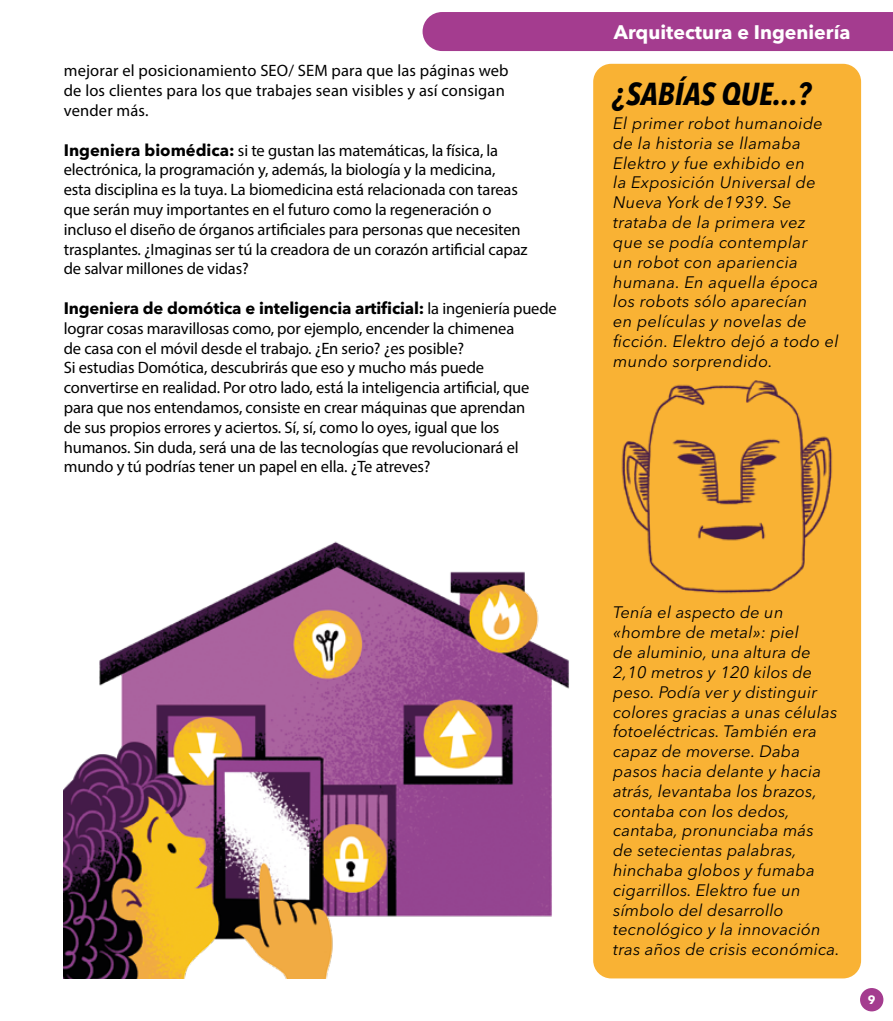
<style>
.page{position:relative;width:893px;height:1021px;background:#fff}
.page>*{position:absolute;margin:0;border:0;box-sizing:border-box;transform-origin:0 0}
.t1{font:italic 700 condensed 31.5px "Avenir Next LT Pro";color:#000}
.t2{font:700 19.5px "Avenir Next LT Pro";color:#fff}
.t3{font:16.5px/19.8px "Myriad Pro";letter-spacing:-.01em;color:#000}
.t4{font:italic 16.5px/19.8px "Avenir Next LT Pro";letter-spacing:.01em;color:#000}
.t5{font:16.5px/19.8px "Myriad Pro";letter-spacing:.01em;color:#000}
.t6{font:700 16.5px "Avenir Next LT Pro";letter-spacing:-.01em;color:#000}
.t7{font:700 12px "Avenir Next LT Pro";color:#fff}
.s1{font-family:"Avenir Next LT Pro";font-weight:700}
.s2{font-family:"Myriad Pro";font-weight:400}
</style>
<div class="page">
<div style="left:593px;top:64px;width:268px;height:914px;background:#f9b234;border-radius:18px"></div>
<img style="left:64px;top:541px;width:505px;height:437px">
<img style="left:621px;top:380px;width:212px;height:214px">
<div style="left:423px;top:12px;width:470px;height:39px;background:#a43c8f"></div>
<div style="left:860px;top:988px;width:23px;height:23px;background:#a43c8f;border-radius:50%"></div>
<p class="t5" style="left:64px;top:61px;width:446px">mejorar el posicionamiento SEO/ SEM para que las páginas web de los clientes para los que trabajes sean visibles y así consigan vender más.</p>
<p class="t3" style="left:64px;top:140px;width:465px"><span class="s1">Ingeniera biomédica:</span> si te gustan las matemáticas, la física, la electrónica, la programación y, además, la biología y la medicina,<br>esta disciplina es la tuya. La biomedicina está relacionada con tareas que serán muy importantes en el futuro como la regeneración o incluso el diseño de órganos artificiales para personas que necesiten trasplantes. ¿Imaginas ser tú la creadora de un corazón artificial capaz de salvar millones de vidas?</p>
<p class="t6" style="left:64px;top:298px;width:494px">Ingeniera de domótica e inteligencia artificial: <span class="s2">la ingeniería puede</span></p>
<p class="t3" style="left:64px;top:318px;width:467px">lograr cosas maravillosas como, por ejemplo, encender la chimenea de casa con el móvil desde el trabajo. ¿En serio? ¿es posible?<br>Si estudias Domótica, descubrirás que eso y mucho más puede convertirse en realidad. Por otro lado, está la inteligencia artificial, que para que nos entendamos, consiste en crear máquinas que aprendan de sus propios errores y aciertos. Sí, sí, como lo oyes, igual que los humanos. Sin duda, será una de las tecnologías que revolucionará el mundo y tú podrías tener un papel en ella. ¿Te atreves?</p>
<p class="t2" style="left:614px;top:20px;width:238px">Arquitectura e Ingeniería</p>
<h1 class="t1" style="left:613px;top:75px;width:199px">¿SABÍAS QUE...?</h1>
<p class="t4" style="left:613px;top:113px;width:227px">El primer robot humanoide de la historia se llamaba<br>Elektro y fue exhibido en<br>la Exposición Universal de<br>Nueva York de1939. Se trataba de la primera vez que se podía contemplar<br>un robot con apariencia humana. En aquella época los robots sólo aparecían<br>en películas y novelas de ficción. Elektro dejó a todo el mundo sorprendido.</p>
<p class="t4" style="left:613px;top:602px;width:228px">Tenía el aspecto de un «hombre de metal»: piel<br>de aluminio, una altura de<br>2,10 metros y 120 kilos de peso. Podía ver y distinguir colores gracias a unas células fotoeléctricas. También era capaz de moverse. Daba pasos hacia delante y hacia atrás, levantaba los brazos, contaba con los dedos, cantaba, pronunciaba más<br>de setecientas palabras, hinchaba globos y fumaba cigarrillos. Elektro fue un símbolo del desarrollo tecnológico y la innovación tras años de crisis económica.</p>
<p class="t7" style="left:868px;top:992px;width:9px">9</p>
</div>
